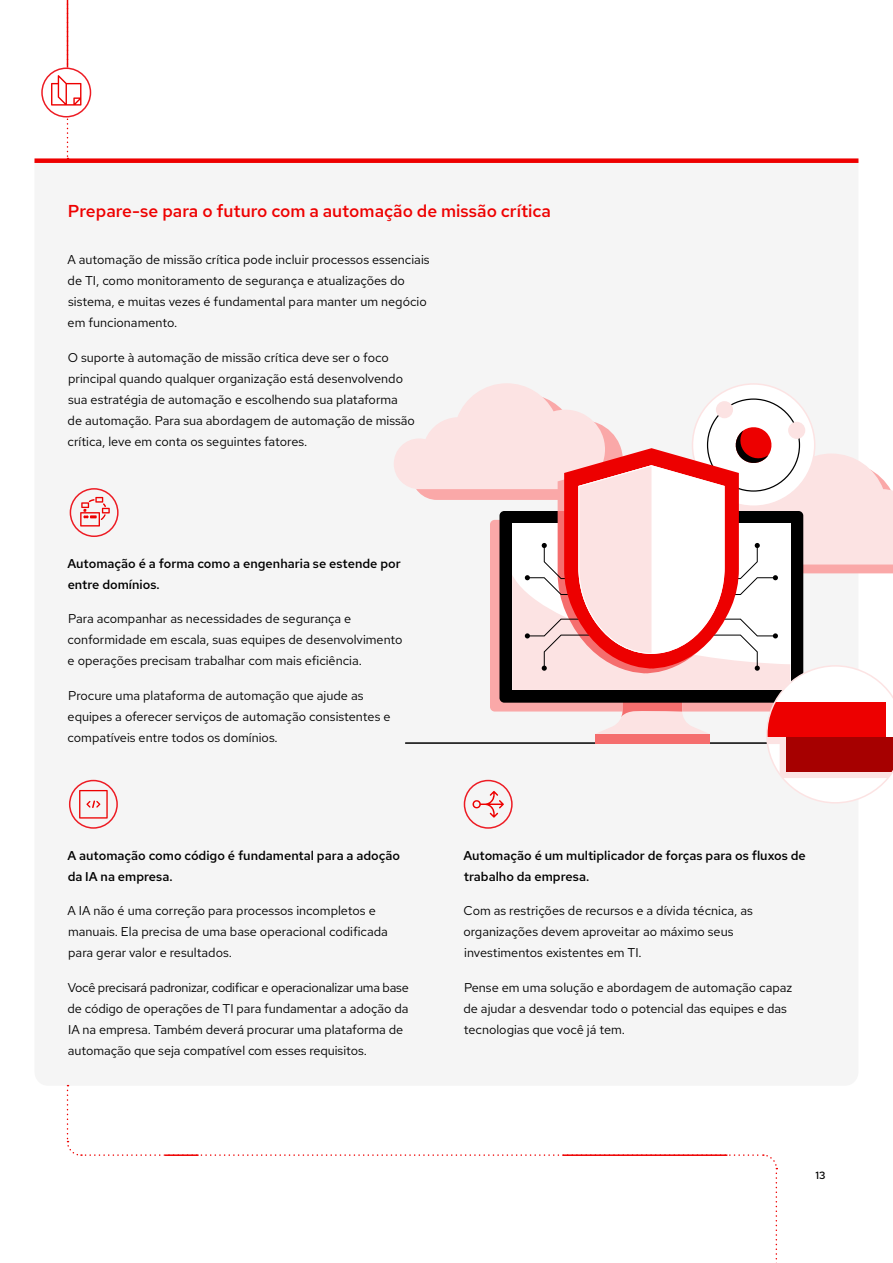
<style>
.page{position:relative;width:893px;height:1263px;background:#fff}
.page>*{position:absolute;margin:0;border:0;box-sizing:border-box;transform-origin:0 0}
.t1{font:500 17.25px "Red Hat Text";color:#e00}
.t2{font:12.75px/21px "Red Hat Text";color:#000}
.t3{font:500 12.75px/21px "Red Hat Text";color:#000}
.t4{font:500 10.5px "Red Hat Text";color:#000}
</style>
<div class="page">
<svg style="left:42px;top:68px;width:48px;height:49px"></svg>
<div style="left:41px;top:68px;width:50px;height:49px;border:2px solid #ed1c24;border-radius:50%"></div>
<svg style="left:51px;top:0;width:30px;height:158px"></svg>
<div style="left:34px;top:158px;width:824px;height:5px;background:#e00"></div>
<svg style="left:66px;top:1085px;width:712px;height:178px"></svg>
<div style="left:69px;top:780px;width:49px;height:49px;border:2px solid #ed1c24;border-radius:50%"></div>
<svg style="left:79px;top:790px;width:29px;height:28px"></svg>
<div style="left:70px;top:488px;width:49px;height:49px;border:2px solid #ed1c24;border-radius:50%"></div>
<svg style="left:80px;top:497px;width:30px;height:29px"></svg>
<svg style="left:394px;top:383px;width:499px;height:435px"></svg>
<hr style="left:67px;top:0;width:1px;height:68px;background:#e00">
<hr style="left:165px;top:1154px;width:34px;height:2px;background:#e00">
<hr style="left:563px;top:1154px;width:164px;height:2px;background:#e00">
<h1 class="t1" style="left:68px;top:200px;width:485px">Prepare-se para o futuro com a automação de missão crítica</h1>
<p class="t2" style="left:67px;top:249px;width:364px">A automação de missão crítica pode incluir processos essenciais de TI, como monitoramento de segurança e atualizações do sistema, e muitas vezes é fundamental para manter um negócio em funcionamento.</p>
<p class="t2" style="left:68px;top:347px;width:349px">O suporte à automação de missão crítica deve ser o foco principal quando qualquer organização está desenvolvendo sua estratégia de automação e escolhendo sua plataforma de automação. Para sua abordagem de automação de missão crítica, leve em conta os seguintes fatores.</p>
<p class="t3" style="left:68px;top:553px;width:335px">Automação é a forma como a engenharia se estende por entre domínios.</p>
<p class="t2" style="left:68px;top:608px;width:337px">Para acompanhar as necessidades de segurança e conformidade em escala, suas equipes de desenvolvimento e operações precisam trabalhar com mais eficiência.</p>
<p class="t2" style="left:68px;top:685px;width:324px">Procure uma plataforma de automação que ajude as equipes a oferecer serviços de automação consistentes e compatíveis entre todos os domínios.</p>
<p class="t3" style="left:68px;top:844px;width:334px">A automação como código é fundamental para a adoção da IA na empresa.</p>
<p class="t2" style="left:67px;top:900px;width:322px">A IA não é uma correção para processos incompletos e manuais. Ela precisa de uma base operacional codificada para gerar valor e resultados.</p>
<p class="t2" style="left:68px;top:976px;width:343px">Você precisará padronizar, codificar e operacionalizar uma base de código de operações de TI para fundamentar a adoção da IA na empresa. Também deverá procurar uma plataforma de automação que seja compatível com esses requisitos.</p>
<p class="t3" style="left:463px;top:844px;width:344px">Automação é um multiplicador de forças para os fluxos de trabalho da empresa.</p>
<p class="t2" style="left:463px;top:900px;width:291px">Com as restrições de recursos e a dívida técnica, as organizações devem aproveitar ao máximo seus investimentos existentes em TI.</p>
<p class="t2" style="left:463px;top:976px;width:330px">Pense em uma solução e abordagem de automação capaz de ajudar a desvendar todo o potencial das equipes e das tecnologias que você já tem.</p>
<p class="t4" style="left:815px;top:1168px;width:11px">13</p>
</div>
